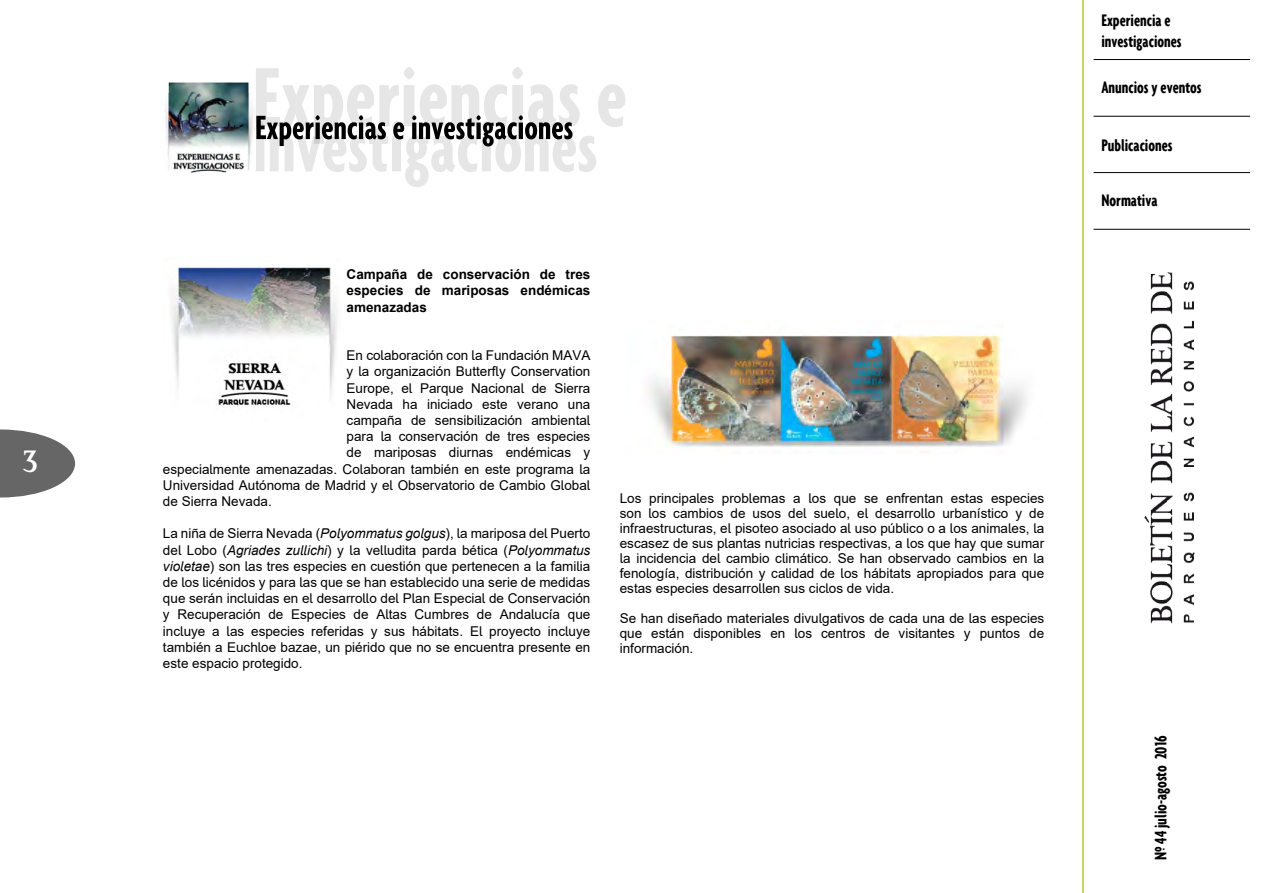
<style>
.page{position:relative;width:1263px;height:893px;background:#fff}
.page>*{position:absolute;margin:0;border:0;box-sizing:border-box;transform-origin:0 0}
.t1{font:30px "Palermo";color:#fff}
.t2{font:700 extra-condensed 18px/21.6px "Agenda";color:#000}
.t3{font:13.5px/16.2px "Arial";color:#000;text-align:justify}
.t4{font:700 13.5px/16.2px "Arial";color:#000;text-align:justify}
.s1{font-style:italic}
</style>
<div class="page">
<svg style="left:0;top:429px;width:75px;height:68px"></svg>
<img style="left:1126px;top:115px;width:83px;height:509px">
<hr style="left:1082px;top:0;width:2px;height:893px;background:#b3c935">
<hr style="left:1093px;top:59px;width:157px;height:1px;background:#000">
<hr style="left:1093px;top:172px;width:157px;height:1px;background:#000">
<hr style="left:1093px;top:116px;width:157px;height:1px;background:#000">
<hr style="left:1093px;top:229px;width:157px;height:1px;background:#000">
<img style="left:171px;top:267px;width:166px;height:139px">
<img style="left:649px;top:331px;width:378px;height:123px">
<svg style="left:255px;top:67px;width:370px;height:120px"></svg>
<img style="left:165px;top:82px;width:90px;height:91px">
<h1 class="t1" style="left:22px;top:444px;width:19px">3</h1>
<p class="t4" style="left:347px;top:266px;width:245px">Campaña de conservación de tres especies de mariposas endémicas amenazadas</p>
<p class="t3" style="left:347px;top:347px;width:245px">En colaboración con la Fundación MAVA</p>
<p class="t3" style="left:347px;top:363px;width:245px">y la organización Butterfly Conservation</p>
<p class="t3" style="left:347px;top:380px;width:245px">Europe, el Parque Nacional de Sierra</p>
<p class="t3" style="left:347px;top:396px;width:245px">Nevada ha iniciado este verano una</p>
<p class="t3" style="left:347px;top:412px;width:245px">campaña de sensibilización ambiental</p>
<p class="t3" style="left:347px;top:428px;width:245px">para la conservación de tres especies</p>
<p class="t3" style="left:347px;top:444px;width:245px">de mariposas diurnas endémicas y</p>
<p class="t3" style="left:163px;top:461px;width:429px">especialmente amenazadas. Colaboran también en este programa la</p>
<p class="t3" style="left:163px;top:477px;width:428px">Universidad Autónoma de Madrid y el Observatorio de Cambio Global</p>
<p class="t3" style="left:163px;top:493px;width:110px">de Sierra Nevada.</p>
<p class="t3" style="left:163px;top:525px;width:429px">La niña de Sierra Nevada (<span class="s1">Polyommatus golgus</span>), la mariposa del Puerto del Lobo (<span class="s1">Agriades zullichi</span>) y la velludita parda bética (<span class="s1">Polyommatus violetae</span>) son las tres especies en cuestión que pertenecen a la familia de los licénidos y para las que se han establecido una serie de medidas que serán incluidas en el desarrollo del Plan Especial de Conservación y Recuperación de Especies de Altas Cumbres de Andalucía que incluye a las especies referidas y sus hábitats. El proyecto incluye también a Euchloe bazae, un piérido que no se encuentra presente en este espacio protegido.</p>
<p class="t3" style="left:620px;top:490px;width:426px;line-height:15px">Los principales problemas a los que se enfrentan estas especies son los cambios de usos del suelo, el desarrollo urbanístico y de infraestructuras, el pisoteo asociado al uso público o a los animales, la escasez de sus plantas nutricias respectivas, a los que hay que sumar la incidencia del cambio climático. Se han observado cambios en la fenología, distribución y calidad de los hábitats apropiados para que estas especies desarrollen sus ciclos de vida.</p>
<p class="t3" style="left:620px;top:610px;width:426px;line-height:15px">Se han diseñado materiales divulgativos de cada una de las especies que están disponibles en los centros de visitantes y puntos de información.</p>
<h2 class="t2" style="left:1101px;top:9px;width:82px">Experiencia e investigaciones</h2>
<h2 class="t2" style="left:1101px;top:76px;width:102px">Anuncios y eventos</h2>
<h2 class="t2" style="left:1101px;top:134px;width:73px">Publicaciones</h2>
<h2 class="t2" style="left:1101px;top:189px;width:58px">Normativa</h2>
<h2 class="t2" style="left:1149px;top:860px;width:126px;rotate:-90deg">Nº 44 julio-agosto 2016</h2>
</div>
